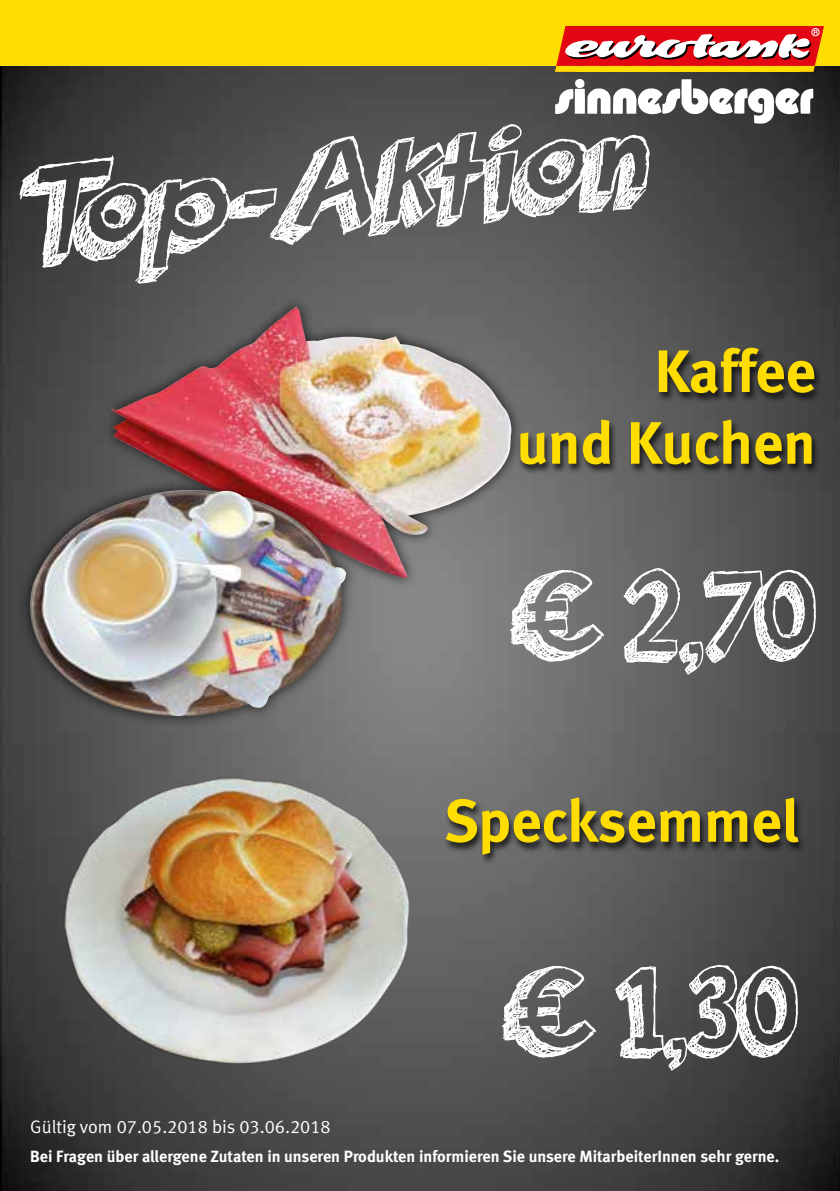
<style>
.page{position:relative;width:840px;height:1191px;background:#fff}
.page>*{position:absolute;margin:0;border:0;box-sizing:border-box;transform-origin:0 0}
.t1{font:italic 142.8px "orangejuice";color:#fff}
.t2{font:129.4px "orangejuice";color:#fff}
.t3{font:59.8px/71.8px "Meta Bold LF";color:#fd0;text-align:right}
.t4{font:18.2px "Meta Normal LF";color:#fff}
.t5{font:16.2px "Meta Bold LF";color:#fff}
</style>
<div class="page">
<img style="left:0;top:66px;width:839px;height:1125px">
<div style="left:0;top:0;width:839px;height:66px;background:#fd0"></div>
<svg style="left:554px;top:79px;width:258px;height:45px"></svg>
<svg style="left:554px;top:26px;width:269px;height:46px"></svg>
<div style="left:575px;top:66px;width:224px;height:6px;background:#fd0"></div>
<div style="left:442px;top:797px;width:364px;height:68px;background:#000;opacity:.75"></div>
<img style="left:54px;top:759px;width:368px;height:320px">
<div style="left:516px;top:347px;width:306px;height:128px;background:#000;opacity:.75"></div>
<div style="left:101px;top:295px;width:422px;height:295px;background:#000;opacity:.75"></div>
<img style="left:111px;top:319px;width:296px;height:260px">
<div style="left:17px;top:477px;width:341px;height:251px;background:#000;opacity:.75"></div>
<img style="left:21px;top:488px;width:326px;height:230px">
<h1 class="t1" style="left:-8px;top:123px;width:639px;rotate:-6deg">Top-Aktion</h1>
<h3 class="t3" style="left:516px;top:334px;width:300px">Kaffee<br>und Kuchen</h3>
<h2 class="t2" style="left:511px;top:526px;width:305px">€ 2,70</h2>
<h3 class="t3" style="left:443px;top:784px;width:356px">Specksemmel</h3>
<p class="t4" style="left:30px;top:1116px;width:302px">Gültig vom 07.05.2018 bis 03.06.2018</p>
<h2 class="t2" style="left:503px;top:922px;width:295px">€ 1,30</h2>
<p class="t5" style="left:30px;top:1146px;width:750px">Bei Fragen über allergene Zutaten in unseren Produkten informieren Sie unsere MitarbeiterInnen sehr gerne.</p>
</div>
